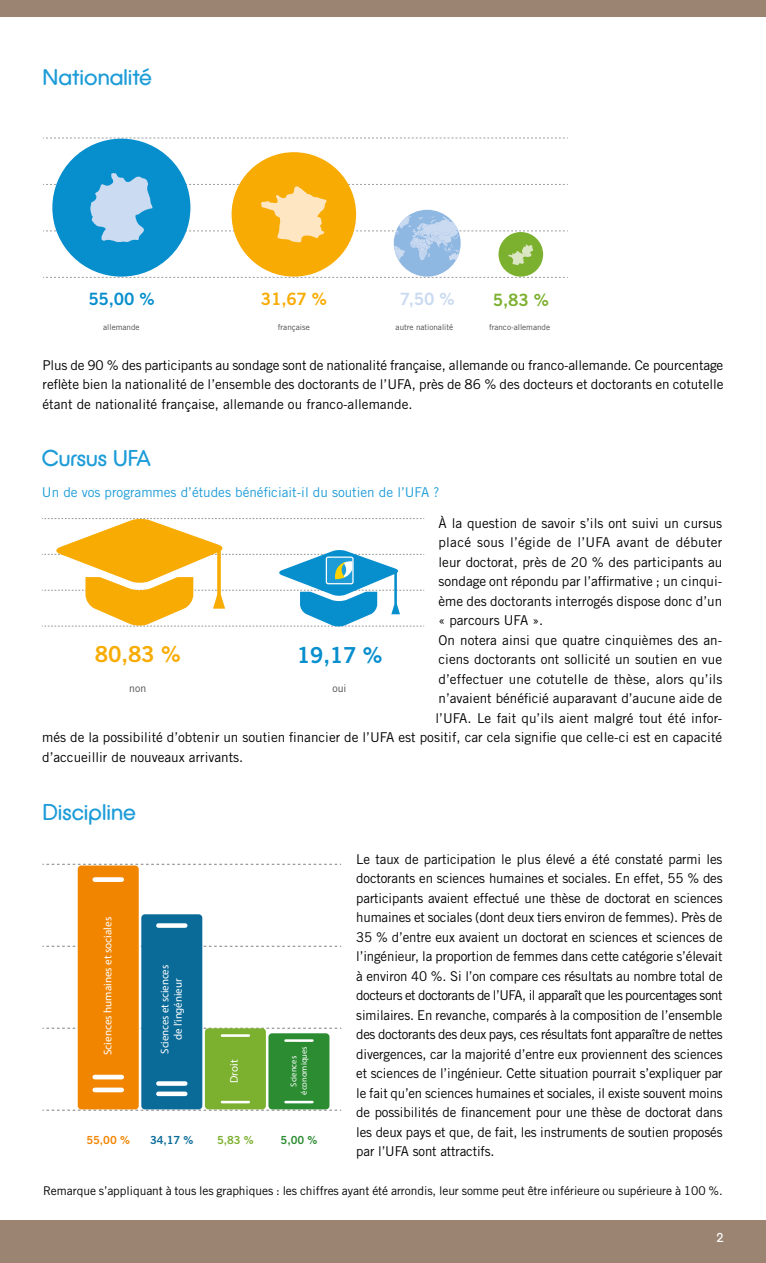
<style>
.page{position:relative;width:766px;height:1263px;background:#fff}
.page>*{position:absolute;margin:0;border:0;box-sizing:border-box;transform-origin:0 0}
.Headline_im_Copytext{font:22.5px "Defused";color:#1d9cd8}
.t1{font:22.05px "Trade Gothic LT Std Bd 2";color:#f8ab02}
.t2{font:22.05px "Trade Gothic LT Std Bd 2";color:#078ecd}
.t3{font:16.95px "Trade Gothic LT Std Bd 2";color:#f8ab02}
.t4{font:16.95px "Trade Gothic LT Std Bd 2";color:#078ecd}
.t5{font:16.95px "Trade Gothic LT Std Bd 2";color:#7cb02f}
.t6{font:16.95px "Trade Gothic LT Std Bd 2";color:#cadaf1}
.Copytext{font:13.5px/19.5px "Trade Gothic LT Std";color:#000;text-align:justify}
.Diagramm_Headline{font:13.5px "Trade Gothic LT Std";color:#1d9cd8}
.t7{font:13.5px "Defused";color:#fff}
.Copytext-2{font:12px "Trade Gothic LT Std";letter-spacing:-.005em;color:#000}
.t8{font:11.1px/13.4px "Myriad Pro";letter-spacing:-.005em;color:#fff;text-align:center}
.t9{font:11.1px "Trade Gothic LT Std Bd 2";color:#0a6b99}
.t10{font:11.1px "Trade Gothic LT Std Bd 2";color:#f18500}
.t11{font:11.1px "Trade Gothic LT Std Bd 2";color:#7cb02f}
.t12{font:11.1px "Trade Gothic LT Std Bd 2";color:#2b8c32}
.t13{font:10.5px "Trade Gothic LT Std";letter-spacing:-.005em;color:#494948}
.t14{font:8.55px/10.4px "Myriad Pro";color:#fff;text-align:center}
.t15{font:8.1px "Trade Gothic LT Std";letter-spacing:-.005em;color:#494948}
</style>
<div class="page">
<div style="left:0;top:0;width:765px;height:17px;background:#9b8472"></div>
<div style="left:0;top:1220px;width:765px;height:43px;background:#9b8472"></div>
<svg style="left:43px;top:277px;width:524px;height:1px"></svg>
<svg style="left:43px;top:137px;width:522px;height:1px"></svg>
<div style="left:231px;top:152px;width:125px;height:125px;background:#f8ab02;border-radius:50%"></div>
<div style="left:52px;top:139px;width:138px;height:138px;background:#078ecd;border-radius:50%"></div>
<div style="left:498px;top:232px;width:45px;height:45px;background:#7cb02f;border-radius:50%"></div>
<div style="left:393px;top:210px;width:67px;height:67px;background:#8eb7e2;border-radius:50%"></div>
<svg style="left:43px;top:172px;width:524px;height:96px"></svg>
<svg style="left:42px;top:518px;width:382px;height:109px"></svg>
<svg style="left:42px;top:1109px;width:299px;height:2px"></svg>
<svg style="left:42px;top:1027px;width:299px;height:2px"></svg>
<svg style="left:42px;top:946px;width:299px;height:1px"></svg>
<svg style="left:42px;top:864px;width:299px;height:1px"></svg>
<div style="left:205px;top:1028px;width:61px;height:81px;background:#7cb02f;border-radius:4px"></div>
<hr style="left:222px;top:1034px;width:27px;height:3px;background:#fff">
<hr style="left:222px;top:1101px;width:27px;height:2px;background:#fff">
<div style="left:268px;top:1033px;width:61px;height:76px;background:#2b8c32;border-radius:4px"></div>
<hr style="left:285px;top:1039px;width:27px;height:3px;background:#fff">
<hr style="left:285px;top:1101px;width:27px;height:2px;background:#fff">
<div style="left:78px;top:865px;width:61px;height:244px;background:#f18500;border-radius:4px"></div>
<hr style="left:95px;top:1075px;width:27px;height:4px;background:#fff">
<div style="left:95px;top:877px;width:27px;height:5px;background:#fff"></div>
<div style="left:95px;top:1087px;width:27px;height:5px;background:#fff"></div>
<div style="left:141px;top:914px;width:61px;height:195px;background:#0a6b99;border-radius:4px"></div>
<div style="left:158px;top:1081px;width:27px;height:5px;background:#fff"></div>
<div style="left:158px;top:923px;width:27px;height:5px;background:#fff"></div>
<div style="left:158px;top:1091px;width:27px;height:5px;background:#fff"></div>
<p class="Headline_im_Copytext" style="left:43px;top:64px;width:111px">Nationalité</p>
<p class="t4" style="left:88px;top:289px;width:68px">55,00 %</p>
<p class="t15" style="left:103px;top:322px;width:38px">allemande</p>
<p class="t3" style="left:261px;top:289px;width:68px">31,67 %</p>
<p class="t15" style="left:278px;top:322px;width:33px">française</p>
<p class="t6" style="left:400px;top:289px;width:56px">7,50 %</p>
<p class="t15" style="left:395px;top:322px;width:59px">autre nationalité</p>
<p class="t5" style="left:493px;top:289px;width:57px">5,83 %</p>
<p class="t15" style="left:489px;top:322px;width:62px">franco-allemande</p>
<p class="Copytext" style="left:43px;top:355px;width:682px">Plus de 90 % des participants au sondage sont de nationalité française, allemande ou franco-allemande. Ce pourcentage reflète bien la nationalité de l’ensemble des doctorants de l’UFA, près de 86 % des docteurs et doctorants en cotutelle étant de nationalité française, allemande ou franco-allemande.</p>
<p class="Headline_im_Copytext" style="left:42px;top:445px;width:110px">Cursus UFA</p>
<p class="Diagramm_Headline" style="left:42px;top:484px;width:399px">Un de vos programmes d’études bénéficiait-il du soutien de l’UFA ?</p>
<p class="Copytext" style="left:438px;top:513px;width:285px">À la question de savoir s’ils ont suivi un cursus placé sous l’égide de l’UFA avant de débuter leur doctorat, près de 20 % des participants au sondage ont répondu par l’affirmative ; un cinqui&shy;ème des doctorants interrogés dispose donc d’un « parcours UFA ».</p>
<p class="Copytext" style="left:438px;top:630px;width:285px">On notera ainsi que quatre cinquièmes des an-</p>
<p class="Copytext" style="left:438px;top:650px;width:285px">ciens doctorants ont sollicité un soutien en vue</p>
<p class="Copytext" style="left:438px;top:669px;width:285px">d’effectuer une cotutelle de thèse, alors qu’ils</p>
<p class="Copytext" style="left:438px;top:689px;width:285px">n’avaient bénéficié auparavant d’aucune aide de</p>
<p class="Copytext" style="left:435px;top:708px;width:288px">l’UFA. Le fait qu’ils aient malgré tout été infor-</p>
<p class="Copytext" style="left:42px;top:728px;width:681px">més de la possibilité d’obtenir un soutien financier de l’UFA est positif, car cela signifie que celle-ci est en capacité</p>
<p class="Copytext" style="left:42px;top:747px;width:202px">d’accueillir de nouveaux arrivants.</p>
<p class="t1" style="left:95px;top:641px;width:87px">80,83 %</p>
<p class="t2" style="left:297px;top:641px;width:87px">19,17 %</p>
<p class="t13" style="left:332px;top:682px;width:15px">oui</p>
<p class="t13" style="left:129px;top:681px;width:18px">non</p>
<p class="Headline_im_Copytext" style="left:43px;top:799px;width:95px">Discipline</p>
<p class="t8" style="left:101px;top:1055px;width:140px;rotate:-90deg">Sciences humaines et sociales</p>
<p class="t8" style="left:158px;top:1053px;width:90px;rotate:-90deg">Sciences et sciences de l’ingénieur</p>
<p class="t10" style="left:86px;top:1133px;width:45px">55,00 %</p>
<p class="t9" style="left:150px;top:1133px;width:45px">34,17 %</p>
<p class="t8" style="left:227px;top:1083px;width:25px;rotate:-90deg">Droit</p>
<p class="t14" style="left:288px;top:1095px;width:50px;rotate:-90deg">Sciences économiques</p>
<p class="t11" style="left:217px;top:1133px;width:38px">5,83 %</p>
<p class="t12" style="left:280px;top:1133px;width:38px">5,00 %</p>
<p class="Copytext" style="left:356px;top:849px;width:368px">Le taux de participation le plus élevé a été constaté parmi les doctorants en sciences humaines et sociales. En effet, 55 % des participants avaient effectué une thèse de doctorat en sciences humaines et sociales (dont deux tiers environ de femmes). Près de 35 % d’entre eux avaient un doctorat en sciences et sciences de l’ingénieur, la proportion de femmes dans cette catégorie s’élevait à environ 40 %. Si l’on compare ces résultats au nombre total de docteurs et doctorants de l’UFA, il apparaît que les pourcentages sont similaires. En revanche, comparés à la composition de l’ensemble des doctorants des deux pays, ces résultats font apparaître de nettes divergences, car la majorité d’entre eux proviennent des sciences et sciences de l’ingénieur. Cette situation pourrait s’expliquer par le fait qu’en sciences humaines et sociales, il existe souvent moins de possibilités de financement pour une thèse de doctorat dans les deux pays et que, de fait, les instruments de soutien proposés par l’UFA sont attractifs.</p>
<p class="Copytext-2" style="left:43px;top:1183px;width:681px">Remarque s’appliquant à tous les graphiques : les chiffres ayant été arrondis, leur somme peut être inférieure ou supérieure à 100 %.</p>
<p class="t7" style="left:716px;top:1229px;width:9px">2</p>
</div>
